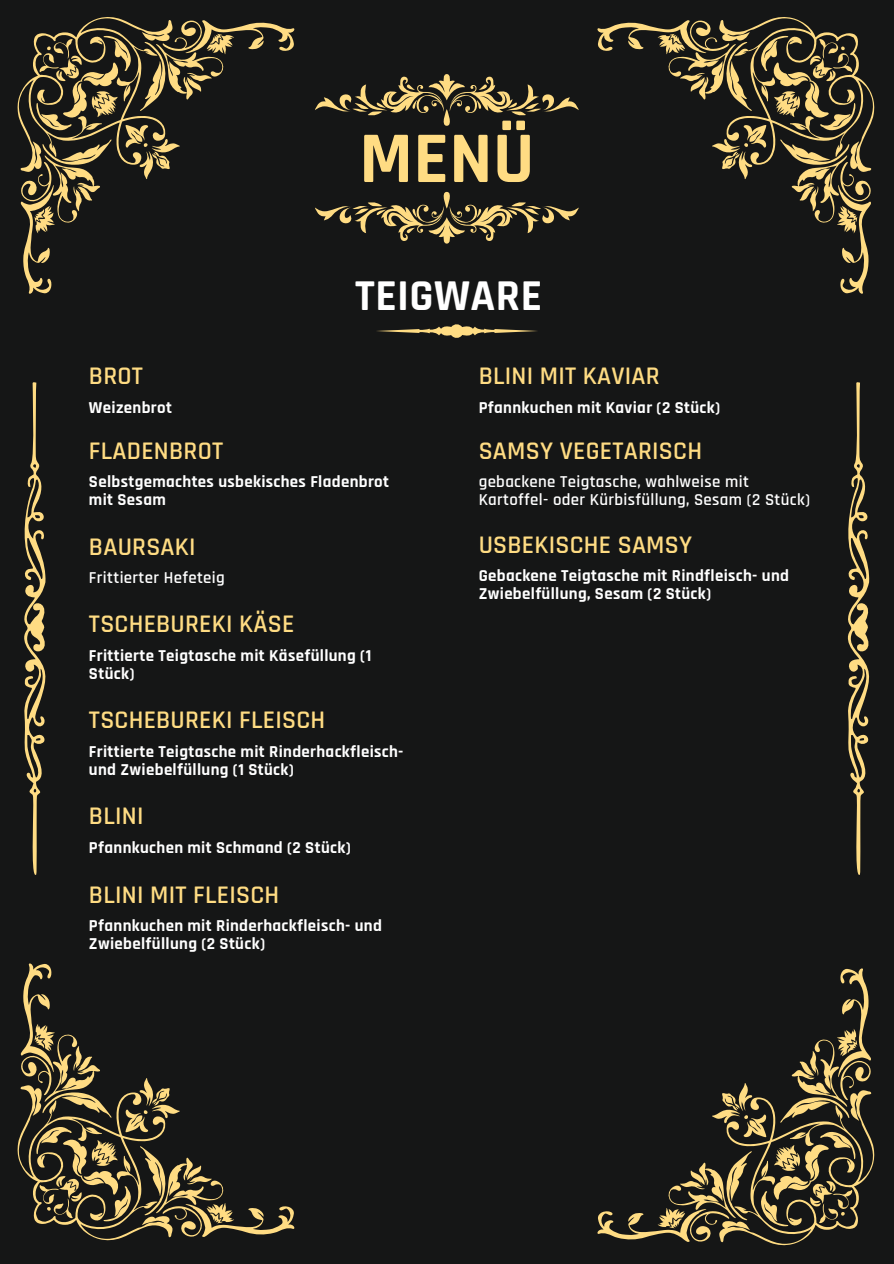
<style>
.page{position:relative;width:894px;height:1264px;background:#fff}
.page>*{position:absolute;margin:0;border:0;box-sizing:border-box;transform-origin:0 0}
.t1{font:700 73.35px "Rajdhani";color:#ffdc83}
.t2{font:700 44.55px "Rajdhani";letter-spacing:.01em;color:#fff}
.t3{font:600 25.65px "Rajdhani";letter-spacing:.01em;color:#ffdc83}
.t4{font:700 16.8px/18px "Rajdhani";letter-spacing:.02em;color:#fff}
.t5{font:600 16.8px/18px "Rajdhani";letter-spacing:.02em;color:#fff}
</style>
<div class="page">
<div style="left:0;top:0;width:893px;height:1263px;background:#151616"></div>
<svg style="left:17px;top:17px;width:277px;height:277px"></svg>
<svg style="left:597px;top:17px;width:277px;height:277px"></svg>
<svg style="left:17px;top:963px;width:277px;height:277px"></svg>
<svg style="left:597px;top:968px;width:277px;height:277px"></svg>
<svg style="left:24px;top:382px;width:22px;height:493px"></svg>
<svg style="left:847px;top:382px;width:23px;height:493px"></svg>
<svg style="left:315px;top:74px;width:263px;height:52px"></svg>
<svg style="left:315px;top:192px;width:263px;height:51px"></svg>
<svg style="left:377px;top:324px;width:160px;height:14px"></svg>
<p class="t1" style="left:359px;top:114px;width:176px">MENÜ</p>
<h3 class="t3" style="left:89px;top:360px;width:56px">BROT</h3>
<p class="t4" style="left:89px;top:399px;width:84px">Weizenbrot</p>
<p class="t2" style="left:355px;top:269px;width:188px">TEIGWARE</p>
<h3 class="t3" style="left:478px;top:360px;width:182px">BLINI MIT KAVIAR</h3>
<p class="t4" style="left:478px;top:399px;width:243px">Pfannkuchen mit Kaviar (2 Stück)</p>
<p class="t3" style="left:89px;top:435px;width:136px">FLADENBROT</p>
<h1 class="t4" style="left:89px;top:473px;width:301px">Selbstgemachtes usbekisches Fladenbrot mit Sesam</h1>
<h3 class="t3" style="left:89px;top:530px;width:108px">BAURSAKI</h3>
<p class="t5" style="left:89px;top:569px;width:137px">Frittierter Hefeteig</p>
<p class="t3" style="left:89px;top:608px;width:207px">TSCHEBUREKI KÄSE</p>
<h2 class="t4" style="left:89px;top:647px;width:284px">Frittierte Teigtasche mit Käsefüllung (1<br>Stück)</h2>
<h3 class="t3" style="left:89px;top:704px;width:238px">TSCHEBUREKI FLEISCH</h3>
<p class="t4" style="left:89px;top:742px;width:316px">Frittierte Teigtasche mit Rinderhackfleisch&shy;und Zwiebelfüllung (1 Stück)</p>
<h3 class="t3" style="left:89px;top:800px;width:56px">BLINI</h3>
<p class="t4" style="left:89px;top:838px;width:263px">Pfannkuchen mit Schmand (2 Stück)</p>
<h3 class="t3" style="left:89px;top:878px;width:192px">BLINI MIT FLEISCH</h3>
<p class="t4" style="left:89px;top:917px;width:294px">Pfannkuchen mit Rinderhackfleisch- und<br>Zwiebelfüllung (2 Stück)</p>
<p class="t3" style="left:478px;top:435px;width:225px">SAMSY VEGETARISCH</p>
<p class="t5" style="left:478px;top:473px;width:333px">gebackene Teigtasche, wahlweise mit<br>Kartoffel- oder Kürbisfüllung, Sesam (2 Stück)</p>
<h3 class="t3" style="left:478px;top:529px;width:215px">USBEKISCHE SAMSY</h3>
<p class="t4" style="left:478px;top:567px;width:312px">Gebackene Teigtasche mit Rindfleisch- und<br>Zwiebelfüllung, Sesam (2 Stück)</p>
</div>
